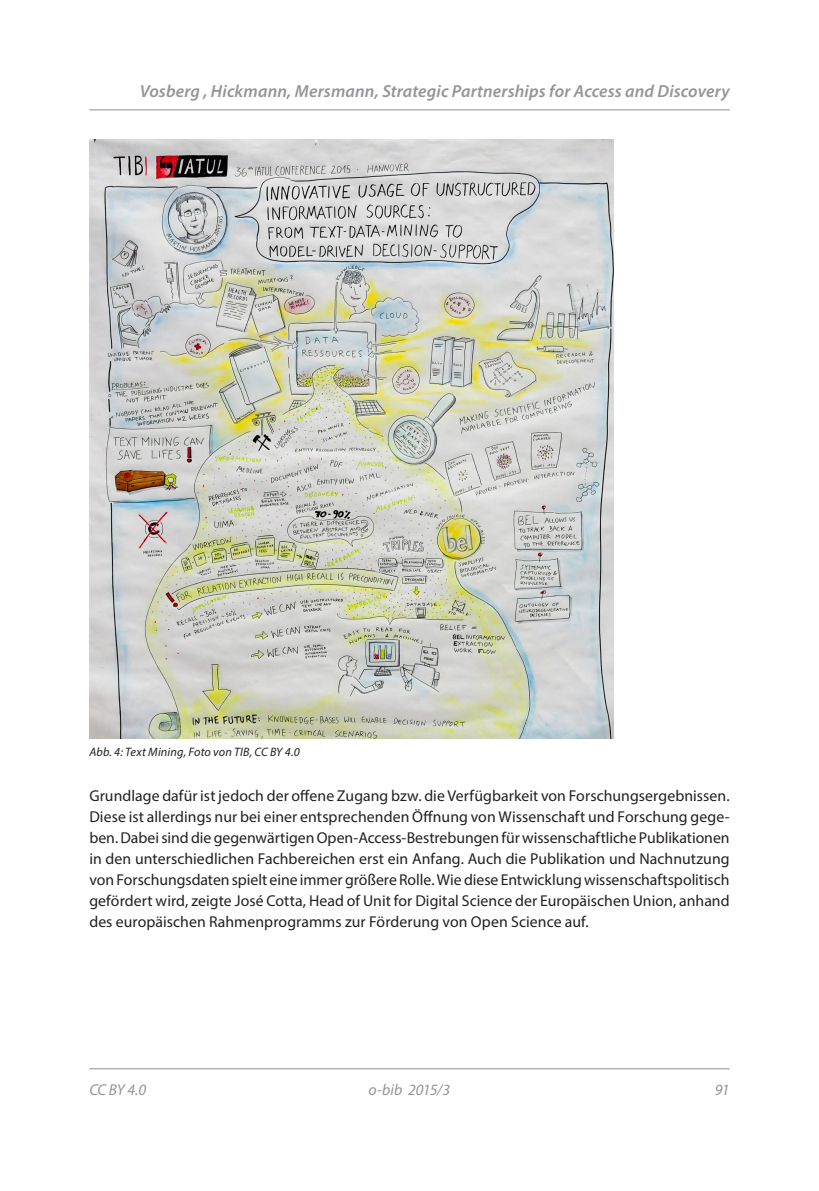
<style>
.page{position:relative;width:819px;height:1191px;background:#fff}
.page>*{position:absolute;margin:0;border:0;box-sizing:border-box;transform-origin:0 0}
.t1{font:italic 600 17.5px "Myriad Pro";letter-spacing:.01em;color:#939598}
.t2{font:15.75px/21px "Myriad Pro";letter-spacing:.005em;color:#231f20;text-align:justify}
.t3{font:italic 15.75px "Myriad Pro";letter-spacing:-.035em;color:#939598}
.t4{font:italic 12.25px "Myriad Pro";letter-spacing:.01em;color:#231f20}
</style>
<div class="page">
<hr style="left:89px;top:109px;width:640px;height:1px;background:#a8a9ad">
<hr style="left:89px;top:1068px;width:640px;height:1px;background:#a8a9ad">
<img style="left:89px;top:140px;width:524px;height:598px">
<p class="t1" style="left:140px;top:80px;width:591px">Vosberg , Hickmann, Mersmann, Strategic Partnerships for Access and Discovery</p>
<p class="t4" style="left:89px;top:744px;width:212px">Abb. 4: Text Mining, Foto von TIB, CC BY 4.0</p>
<p class="t2" style="left:89px;top:785px;width:641px">Grundlage dafür ist jedoch der offene Zugang bzw. die Verfügbarkeit von Forschungsergebnissen.<br>Diese ist allerdings nur bei einer entsprechenden Öffnung von Wissenschaft und Forschung gege&shy;ben. Dabei sind die gegenwärtigen Open-Access-Bestrebungen für wissenschaftliche Publikationen in den unterschiedlichen Fachbereichen erst ein Anfang. Auch die Publikation und Nachnutzung von Forschungsdaten spielt eine immer größere Rolle. Wie diese Entwicklung wissenschaftspolitisch gefördert wird, zeigte José Cotta, Head of Unit for Digital Science der Europäischen Union, anhand des europäischen Rahmenprogramms zur Förderung von Open Science auf.</p>
<p class="t3" style="left:89px;top:1080px;width:58px">CC BY 4.0</p>
<p class="t3" style="left:368px;top:1080px;width:83px">o-bib 2015/3</p>
<p class="t3" style="left:714px;top:1080px;width:16px">91</p>
</div>
